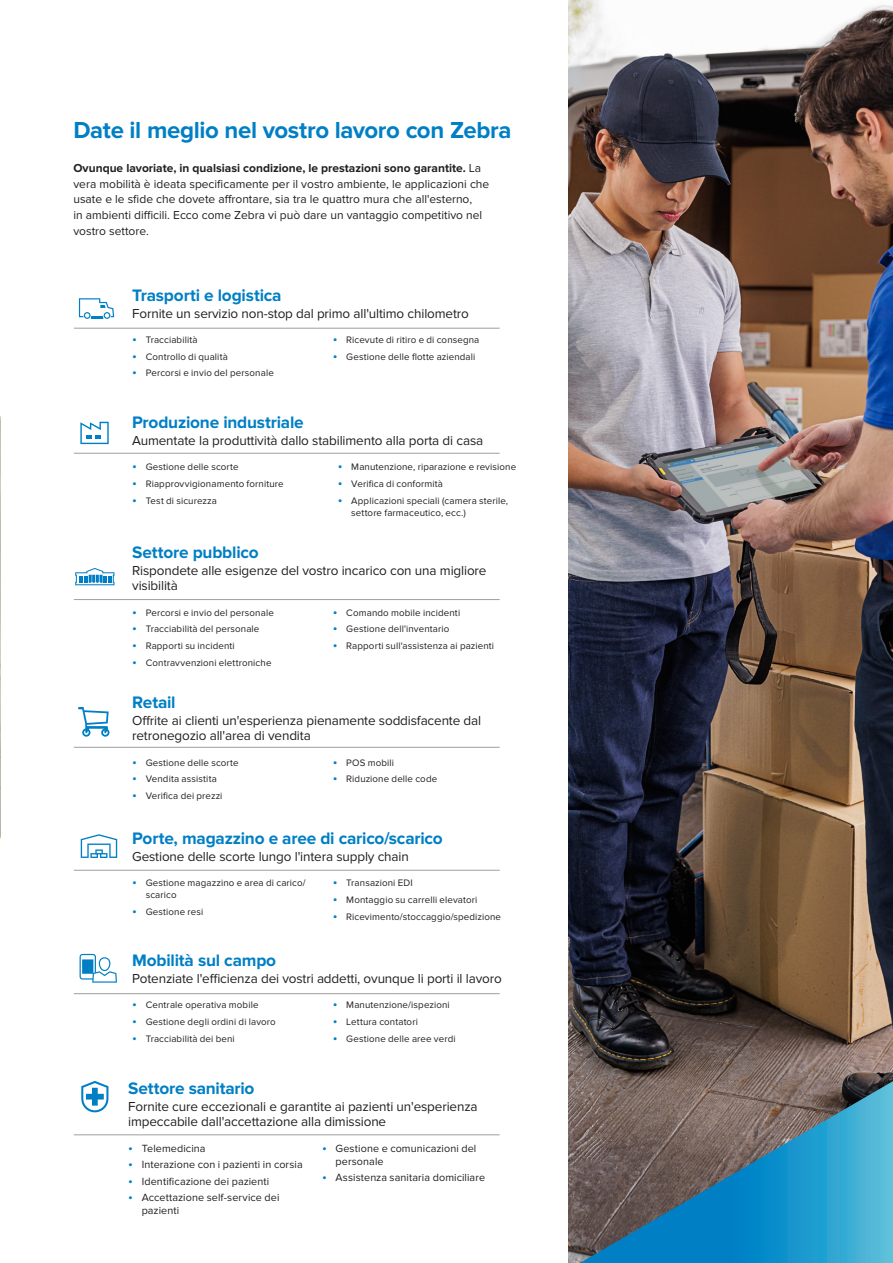
<style>
.page{position:relative;width:893px;height:1263px;background:#fff}
.page>*{position:absolute;margin:0;border:0;box-sizing:border-box;transform-origin:0 0}
.t1{font:700 24px "Proxima Nova";letter-spacing:-.015em;color:#007fc5}
.Product_Name{font:700 17.25px "Proxima Nova";letter-spacing:-.015em;color:#007fc5}
.Product_Subhead{font:13.5px/15px "Proxima Nova";letter-spacing:-.01em;color:#231f20}
.body_copy_black_afte{font:12px/15.8px "Proxima Nova";color:#231f20}
.t2{font:10.8px/12.8px "Proxima Nova";letter-spacing:.01em;color:#231f20}
.t3{font:9.75px/12px "Proxima Nova";letter-spacing:.015em;color:#231f20}
.s1{font-weight:700}
.s2{font-size:13.5px;color:#007fc5}
</style>
<div class="page">
<img style="left:569px;top:0;width:324px;height:1263px">
<svg style="left:580px;top:1081px;width:313px;height:182px;background:#4a7e95"></svg>
<img style="left:0;top:416px;width:1px;height:423px">
<hr style="left:74px;top:453px;width:426px;height:1px;background:#a09e9e">
<svg style="left:80px;top:422px;width:29px;height:22px"></svg>
<hr style="left:74px;top:747px;width:426px;height:1px;background:#a09e9e">
<svg style="left:78px;top:707px;width:31px;height:30px"></svg>
<hr style="left:74px;top:599px;width:426px;height:1px;background:#a09e9e">
<svg style="left:75px;top:568px;width:39px;height:17px"></svg>
<hr style="left:74px;top:328px;width:426px;height:1px;background:#a09e9e">
<svg style="left:79px;top:298px;width:35px;height:21px"></svg>
<hr style="left:74px;top:870px;width:426px;height:1px;background:#a09e9e">
<svg style="left:81px;top:834px;width:36px;height:24px"></svg>
<hr style="left:74px;top:1134px;width:426px;height:1px;background:#a09e9e">
<svg style="left:81px;top:1081px;width:27px;height:31px"></svg>
<hr style="left:74px;top:993px;width:426px;height:1px;background:#a09e9e">
<svg style="left:80px;top:954px;width:37px;height:29px"></svg>
<p class="t1" style="left:73px;top:116px;width:440px">Date il meglio nel vostro lavoro con Zebra</p>
<p class="body_copy_black_afte" style="left:73px;top:160px;width:417px"><span class="s1">Ovunque lavoriate, in qualsiasi condizione, le prestazioni sono garantite.</span> La vera mobilità è ideata specificamente per il vostro ambiente, le applicazioni che usate e le sfide che dovete affrontare, sia tra le quattro mura che all'esterno,<br>in ambienti difficili. Ecco come Zebra vi può dare un vantaggio competitivo nel vostro settore.</p>
<p class="Product_Name" style="left:132px;top:285px;width:151px">Trasporti e logistica</p>
<p class="Product_Subhead" style="left:132px;top:306px;width:338px">Fornite un servizio non-stop dal primo all'ultimo chilometro</p>
<p class="t3" style="left:132px;top:334px;width:67px"><span class="s2">•</span> Tracciabilità</p>
<p class="t3" style="left:132px;top:351px;width:97px"><span class="s2">•</span> Controllo di qualità</p>
<p class="t3" style="left:132px;top:367px;width:143px"><span class="s2">•</span> Percorsi e invio del personale</p>
<p class="t3" style="left:333px;top:334px;width:148px"><span class="s2">•</span> Ricevute di ritiro e di consegna</p>
<p class="t3" style="left:333px;top:351px;width:144px"><span class="s2">•</span> Gestione delle flotte aziendali</p>
<p class="Product_Name" style="left:132px;top:412px;width:173px">Produzione industriale</p>
<p class="Product_Subhead" style="left:132px;top:433px;width:353px">Aumentate la produttività dallo stabilimento alla porta di casa</p>
<p class="t3" style="left:132px;top:461px;width:108px"><span class="s2">•</span> Gestione delle scorte</p>
<p class="t3" style="left:132px;top:478px;width:153px"><span class="s2">•</span> Riapprovvigionamento forniture</p>
<p class="t3" style="left:132px;top:494px;width:86px"><span class="s2">•</span> Test di sicurezza</p>
<p class="t3" style="left:338px;top:461px;width:180px"><span class="s2">•</span> Manutenzione, riparazione e revisione</p>
<p class="t3" style="left:338px;top:478px;width:107px"><span class="s2">•</span> Verifica di conformità</p>
<p class="t3" style="left:351px;top:494px;width:158px;text-indent:-14px"><span class="s2">•</span> Applicazioni speciali (camera sterile, settore farmaceutico, ecc.)</p>
<p class="Product_Name" style="left:132px;top:542px;width:128px">Settore pubblico</p>
<p class="Product_Subhead" style="left:132px;top:563px;width:356px">Rispondete alle esigenze del vostro incarico con una migliore visibilità</p>
<p class="t3" style="left:132px;top:607px;width:143px"><span class="s2">•</span> Percorsi e invio del personale</p>
<p class="t3" style="left:132px;top:623px;width:129px"><span class="s2">•</span> Tracciabilità del personale</p>
<p class="t3" style="left:132px;top:640px;width:104px"><span class="s2">•</span> Rapporti su incidenti</p>
<p class="t3" style="left:132px;top:656px;width:141px"><span class="s2">•</span> Contravvenzioni elettroniche</p>
<p class="t3" style="left:333px;top:607px;width:129px"><span class="s2">•</span> Comando mobile incidenti</p>
<p class="t3" style="left:333px;top:623px;width:118px"><span class="s2">•</span> Gestione dell'inventario</p>
<p class="t3" style="left:333px;top:640px;width:163px"><span class="s2">•</span> Rapporti sull'assistenza ai pazienti</p>
<p class="Product_Name" style="left:132px;top:692px;width:45px">Retail</p>
<p class="Product_Subhead" style="left:132px;top:713px;width:351px">Offrite ai clienti un'esperienza pienamente soddisfacente dal retronegozio all'area di vendita</p>
<p class="t3" style="left:132px;top:756px;width:108px"><span class="s2">•</span> Gestione delle scorte</p>
<p class="t3" style="left:132px;top:773px;width:86px"><span class="s2">•</span> Vendita assistita</p>
<p class="t3" style="left:132px;top:790px;width:92px"><span class="s2">•</span> Verifica dei prezzi</p>
<p class="t3" style="left:333px;top:756px;width:63px"><span class="s2">•</span> POS mobili</p>
<p class="t3" style="left:333px;top:773px;width:106px"><span class="s2">•</span> Riduzione delle code</p>
<p class="Product_Name" style="left:132px;top:828px;width:312px">Porte, magazzino e aree di carico/scarico</p>
<p class="Product_Subhead" style="left:132px;top:849px;width:278px">Gestione delle scorte lungo l'intera supply chain</p>
<p class="t3" style="left:146px;top:877px;width:161px;text-indent:-14px"><span class="s2">•</span> Gestione magazzino e area di carico/ scarico</p>
<p class="t3" style="left:132px;top:906px;width:73px"><span class="s2">•</span> Gestione resi</p>
<p class="t3" style="left:333px;top:877px;width:82px"><span class="s2">•</span> Transazioni EDI</p>
<p class="t3" style="left:333px;top:894px;width:146px"><span class="s2">•</span> Montaggio su carrelli elevatori</p>
<p class="t3" style="left:333px;top:910px;width:170px"><span class="s2">•</span> Ricevimento/stoccaggio/spedizione</p>
<p class="Product_Name" style="left:132px;top:950px;width:146px">Mobilità sul campo</p>
<p class="Product_Subhead" style="left:132px;top:971px;width:371px">Potenziate l'efficienza dei vostri addetti, ovunque li porti il lavoro</p>
<p class="t3" style="left:132px;top:999px;width:128px"><span class="s2">•</span> Centrale operativa mobile</p>
<p class="t3" style="left:132px;top:1016px;width:145px"><span class="s2">•</span> Gestione degli ordini di lavoro</p>
<p class="t3" style="left:132px;top:1032px;width:104px"><span class="s2">•</span> Tracciabilità dei beni</p>
<p class="t3" style="left:333px;top:999px;width:119px"><span class="s2">•</span> Manutenzione/ispezioni</p>
<p class="t3" style="left:333px;top:1016px;width:87px"><span class="s2">•</span> Lettura contatori</p>
<p class="t3" style="left:333px;top:1032px;width:124px"><span class="s2">•</span> Gestione delle aree verdi</p>
<p class="Product_Name" style="left:128px;top:1078px;width:128px">Settore sanitario</p>
<p class="Product_Subhead" style="left:128px;top:1099px;width:351px">Fornite cure eccezionali e garantite ai pazienti un'esperienza impeccabile dall'accettazione alla dimissione</p>
<p class="t2" style="left:128px;top:1142px;width:79px"><span class="s2">•</span> Telemedicina</p>
<p class="t2" style="left:128px;top:1158px;width:176px"><span class="s2">•</span> Interazione con i pazienti in corsia</p>
<p class="t2" style="left:128px;top:1175px;width:143px"><span class="s2">•</span> Identificazione dei pazienti</p>
<p class="t2" style="left:142px;top:1191px;width:139px;text-indent:-14px"><span class="s2">•</span> Accettazione self-service dei pazienti</p>
<p class="t2" style="left:335px;top:1142px;width:142px;text-indent:-14px"><span class="s2">•</span> Gestione e comunicazioni del personale</p>
<p class="t2" style="left:322px;top:1171px;width:165px"><span class="s2">•</span> Assistenza sanitaria domiciliare</p>
</div>
